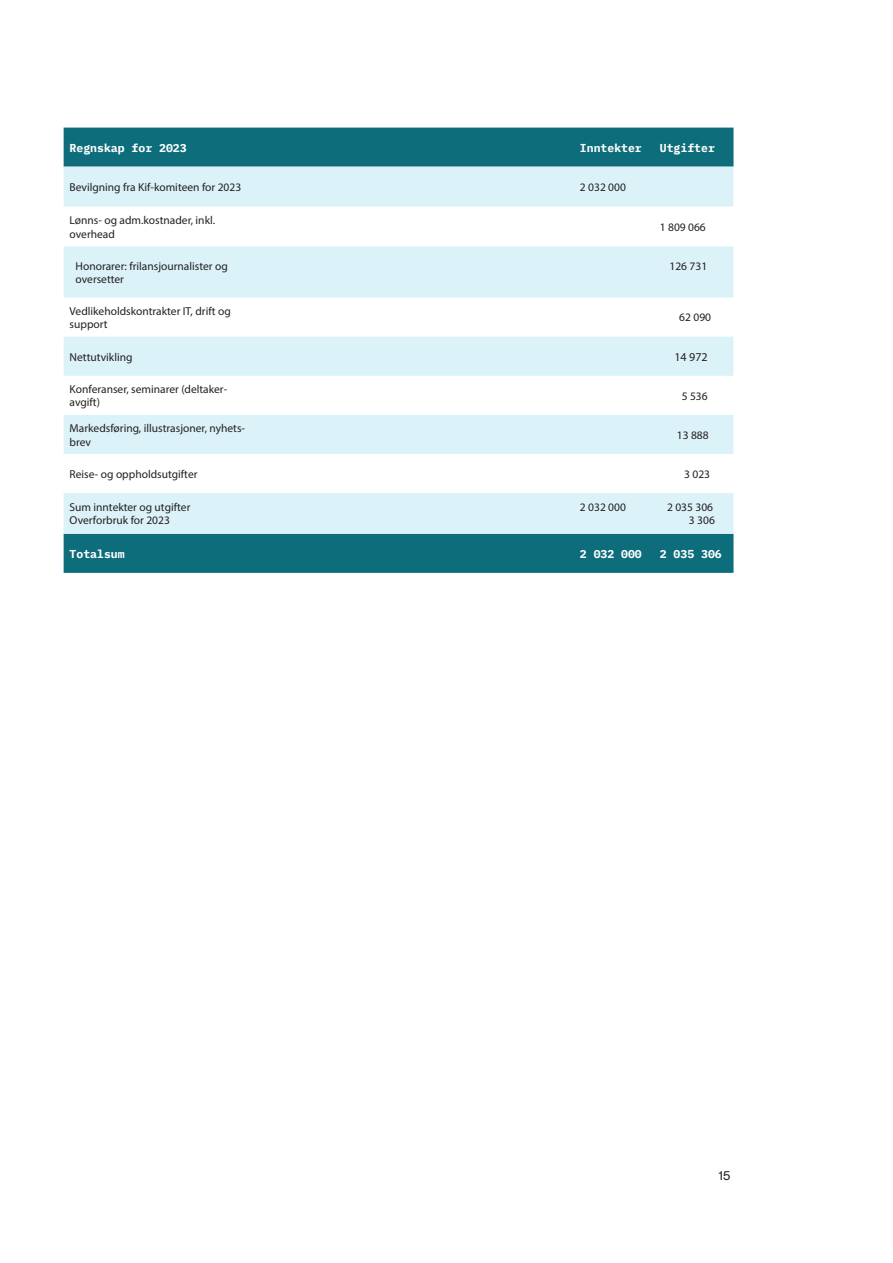
<style>
.page{position:relative;width:893px;height:1263px;background:#fff}
.page>*{position:absolute;margin:0;border:0;box-sizing:border-box;transform-origin:0 0}
.Datatekst__8_5_10pt{font:12.75px "PP Neue Montreal";color:#231f20}
.Tabelltekst__7_65_9pt{font:12px "Myriad Pro";color:#231f20}
.Tabelltekst__7_65_9pt-2{font:11.55px/13.5px "Myriad Pro";color:#231f20}
.Tabelltittel__7_65_9pt{font:700 11.55px "IBM Plex Mono";color:#fff}
</style>
<div class="page">
<div style="left:64px;top:128px;width:669px;height:445px;background:#0d6d7b"></div>
<svg style="left:64px;top:167px;width:669px;height:367px;fill:#dcf2f9"></svg>
<p class="Tabelltittel__7_65_9pt" style="left:70px;top:138px;width:119px">Regnskap for 2023</p>
<p class="Tabelltittel__7_65_9pt" style="left:580px;top:138px;width:63px">Inntekter</p>
<p class="Tabelltittel__7_65_9pt" style="left:660px;top:138px;width:57px">Utgifter</p>
<p class="Tabelltekst__7_65_9pt-2" style="left:70px;top:180px;width:173px">Bevilgning fra Kif-komiteen for 2023</p>
<p class="Tabelltekst__7_65_9pt-2" style="left:580px;top:180px;width:48px">2 032 000</p>
<p class="Tabelltekst__7_65_9pt-2" style="left:70px;top:213px;width:147px">Lønns- og adm.kostnader, inkl. overhead</p>
<p class="Tabelltekst__7_65_9pt-2" style="left:660px;top:220px;width:48px">1 809 066</p>
<p class="Tabelltekst__7_65_9pt-2" style="left:76px;top:259px;width:154px">Honorarer: frilansjournalister og oversetter</p>
<p class="Tabelltekst__7_65_9pt-2" style="left:669px;top:259px;width:39px">126 731</p>
<p class="Tabelltekst__7_65_9pt-2" style="left:70px;top:304px;width:163px">Vedlikeholdskontrakter IT, drift og support</p>
<p class="Tabelltekst__7_65_9pt-2" style="left:679px;top:311px;width:33px">62 090</p>
<p class="Tabelltekst__7_65_9pt-2" style="left:70px;top:350px;width:65px">Nettutvikling</p>
<p class="Tabelltekst__7_65_9pt" style="left:674px;top:349px;width:35px">14 972</p>
<p class="Tabelltekst__7_65_9pt-2" style="left:70px;top:382px;width:159px">Konferanser, seminarer (deltaker-</p>
<p class="Tabelltekst__7_65_9pt-2" style="left:70px;top:396px;width:32px">avgift)</p>
<p class="Tabelltekst__7_65_9pt-2" style="left:682px;top:389px;width:27px">5 536</p>
<p class="Tabelltekst__7_65_9pt-2" style="left:70px;top:421px;width:177px">Markedsføring, illustrasjoner, nyhets&shy;brev</p>
<p class="Tabelltekst__7_65_9pt-2" style="left:677px;top:428px;width:33px">13 888</p>
<p class="Tabelltekst__7_65_9pt-2" style="left:70px;top:467px;width:129px">Reise- og oppholdsutgifter</p>
<p class="Tabelltekst__7_65_9pt-2" style="left:684px;top:467px;width:27px">3 023</p>
<p class="Tabelltekst__7_65_9pt-2" style="left:70px;top:500px;width:122px">Sum inntekter og utgifter</p>
<p class="Tabelltekst__7_65_9pt-2" style="left:70px;top:514px;width:102px">Overforbruk for 2023</p>
<p class="Tabelltekst__7_65_9pt-2" style="left:580px;top:500px;width:48px">2 032 000</p>
<p class="Tabelltekst__7_65_9pt-2" style="left:667px;top:500px;width:48px">2 035 306</p>
<p class="Tabelltekst__7_65_9pt-2" style="left:689px;top:514px;width:27px">3 306</p>
<p class="Tabelltittel__7_65_9pt" style="left:70px;top:544px;width:57px">Totalsum</p>
<p class="Tabelltittel__7_65_9pt" style="left:580px;top:544px;width:63px">2 032 000</p>
<p class="Tabelltittel__7_65_9pt" style="left:660px;top:544px;width:63px">2 035 306</p>
<p class="Datatekst__8_5_10pt" style="left:719px;top:1168px;width:13px">15</p>
</div>
